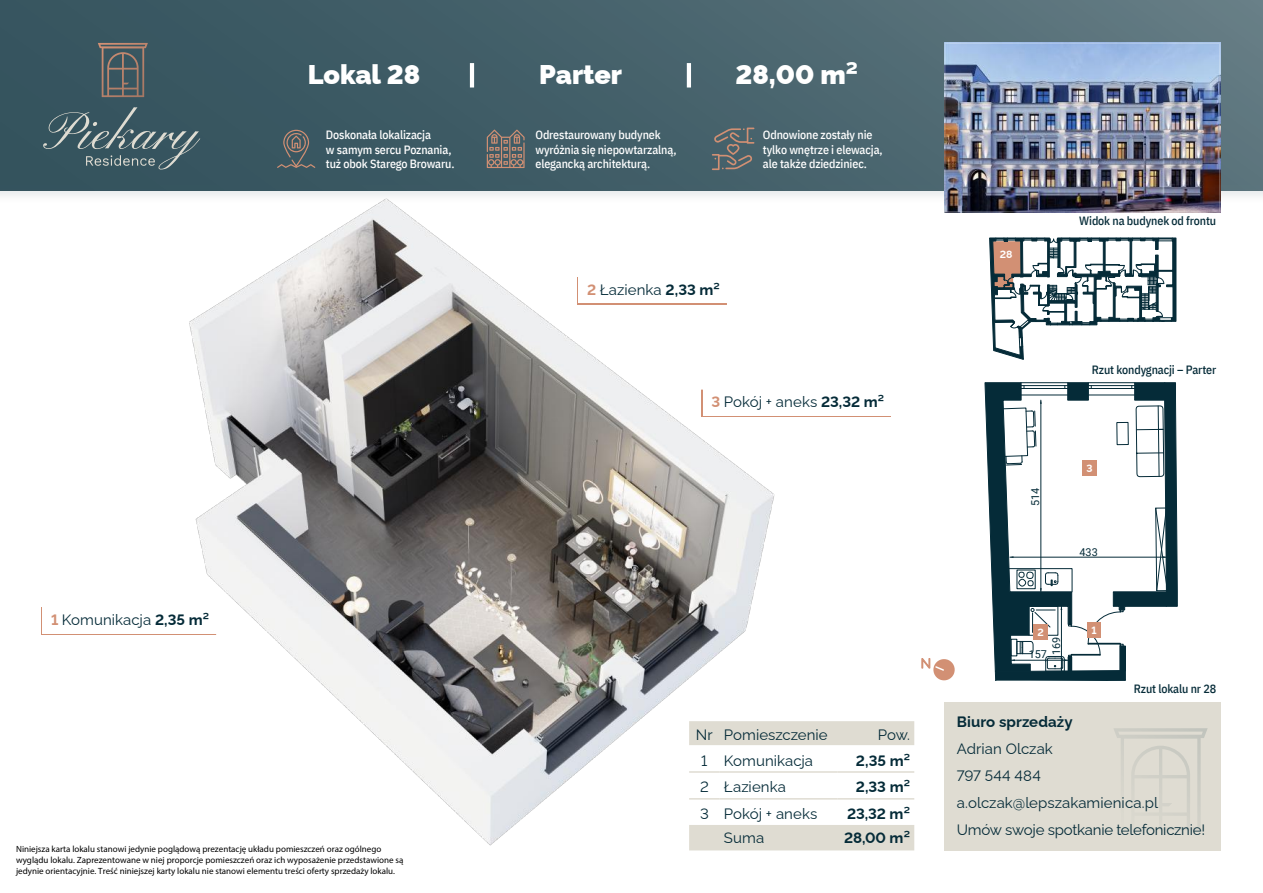
<style>
.page{position:relative;width:1263px;height:893px;background:#fff}
.page>*{position:absolute;margin:0;border:0;box-sizing:border-box;transform-origin:0 0}
.t1{font:900 27px "Raleway";color:#fff}
.t2{font:15px/27px "Raleway";letter-spacing:.005em;color:#052b38}
.t3{font:700 15px "Raleway";letter-spacing:.005em;color:#052b38}
.t4{font:500 12px/14.4px "IBM Plex Sans Cond";letter-spacing:-.01em;color:#fff}
.t5{font:500 12px "IBM Plex Sans Cond";letter-spacing:-.01em;color:#052b38}
.t6{font:10.8px "Roboto";color:#052b38}
.t7{font:700 10.5px "Raleway";color:#fff}
.t8{font:9px/10.8px "Myriad Pro";color:#000}
.s1{font-weight:700;color:#d29074}
.s2{font-weight:700}
</style>
<div class="page">
<svg style="left:0;top:0;width:1263px;height:191px;background:#45616b"></svg>
<img style="left:947px;top:46px;width:270px;height:164px">
<div style="left:944px;top:702px;width:276px;height:148px;background:#dfdcd2"></div>
<svg style="left:1114px;top:728px;width:94px;height:102px"></svg>
<img style="left:149px;top:191px;width:659px;height:655px">
<hr style="left:1088px;top:382px;width:47px;height:1px;background:#052b38">
<hr style="left:1021px;top:382px;width:47px;height:1px;background:#052b38">
<svg style="left:985px;top:383px;width:193px;height:297px"></svg>
<svg style="left:989px;top:238px;width:187px;height:122px"></svg>
<svg style="left:921px;top:658px;width:34px;height:23px"></svg>
<hr style="left:470px;top:63px;width:4px;height:25px;background:#fff">
<hr style="left:687px;top:63px;width:4px;height:25px;background:#fff">
<svg style="left:277px;top:130px;width:38px;height:38px"></svg>
<svg style="left:487px;top:130px;width:38px;height:38px"></svg>
<svg style="left:712px;top:128px;width:42px;height:42px;background:#646b6c"></svg>
<div style="left:701px;top:390px;width:190px;height:27px;background:#d29074"></div>
<div style="left:703px;top:388px;width:189px;height:28px;background:#fff"></div>
<div style="left:577px;top:277px;width:150px;height:28px;background:#d29074"></div>
<div style="left:578px;top:276px;width:150px;height:27px;background:#fff"></div>
<div style="left:41px;top:607px;width:175px;height:28px;background:#fff"></div>
<div style="left:43px;top:606px;width:175px;height:28px;background:#fff"></div>
<div style="left:1087px;top:622px;width:14px;height:16px;background:#d29074"></div>
<div style="left:1082px;top:460px;width:15px;height:16px;background:#d29074"></div>
<div style="left:1033px;top:624px;width:15px;height:16px;background:#d29074"></div>
<svg style="left:689px;top:721px;width:225px;height:129px"></svg>
<hr style="left:689px;top:771px;width:31px;height:2px;background:#dfdcd2">
<hr style="left:720px;top:771px;width:118px;height:2px;background:#dfdcd2">
<hr style="left:838px;top:771px;width:76px;height:2px;background:#dfdcd2">
<hr style="left:689px;top:798px;width:31px;height:2px;background:#dfdcd2">
<hr style="left:720px;top:798px;width:118px;height:2px;background:#dfdcd2">
<hr style="left:838px;top:798px;width:76px;height:2px;background:#dfdcd2">
<svg style="left:98px;top:43px;width:50px;height:54px;background:#5e6363"></svg>
<svg style="left:43px;top:107px;width:157px;height:62px;background:#4c666d"></svg>
<h1 class="t1" style="left:308px;top:53px;width:114px">Lokal 28</h1>
<h1 class="t1" style="left:539px;top:53px;width:84px">Parter</h1>
<h1 class="t1" style="left:735px;top:53px;width:124px">28,00 m²</h1>
<h3 class="t4" style="left:326px;top:127px;width:130px">Doskonała lokalizacja<br>w samym sercu Poznania, tuż obok Starego Browaru.</h3>
<h3 class="t4" style="left:535px;top:127px;width:143px">Odrestaurowany budynek wyróżnia się niepowtarzalną, elegancką architekturą.</h3>
<h3 class="t4" style="left:763px;top:127px;width:121px">Odnowione zostały nie tylko wnętrze i elewacja, ale także dziedziniec.</h3>
<h2 class="t2" style="left:587px;top:274px;width:134px"><span class="s1">2</span> Łazienka <span class="s2">2,33 m²</span></h2>
<h2 class="t2" style="left:51px;top:605px;width:160px"><span class="s1">1</span> Komunikacja <span class="s2">2,35 m²</span></h2>
<p class="t8" style="left:16px;top:843px;width:389px">Niniejsza karta lokalu stanowi jedynie poglądową prezentację układu pomieszczeń oraz ogólnego wyglądu lokalu. Zaprezentowane w niej proporcje pomieszczeń oraz ich wyposażenie przedstawione są jedynie orientacyjnie. Treść niniejszej karty lokalu nie stanowi elementu treści oferty sprzedaży lokalu.</p>
<h2 class="t2" style="left:711px;top:387px;width:174px"><span class="s1">3</span> Pokój + aneks <span class="s2">23,32 m²</span></h2>
<h2 class="t2" style="left:696px;top:719px;width:133px">Nr Pomieszczenie</h2>
<h2 class="t2" style="left:878px;top:719px;width:34px">Pow.</h2>
<h2 class="t2" style="left:701px;top:745px;width:113px">1 Komunikacja</h2>
<h2 class="t3" style="left:856px;top:748px;width:56px">2,35 m²</h2>
<h2 class="t2" style="left:700px;top:772px;width:87px">2 Łazienka</h2>
<h2 class="t3" style="left:856px;top:775px;width:56px">2,33 m²</h2>
<h2 class="t2" style="left:700px;top:799px;width:119px">3 Pokój + aneks</h2>
<h2 class="t3" style="left:847px;top:802px;width:64px">23,32 m²</h2>
<h2 class="t2" style="left:724px;top:823px;width:42px">Suma</h2>
<h2 class="t3" style="left:844px;top:826px;width:67px">28,00 m²</h2>
<p class="t7" style="left:1000px;top:245px;width:14px">28</p>
<h3 class="t5" style="left:1079px;top:212px;width:138px">Widok na budynek od frontu</h3>
<h3 class="t5" style="left:1092px;top:360px;width:126px">Rzut kondygnacji – Parter</h3>
<p class="t6" style="left:1028px;top:506px;width:20px;rotate:-90deg">514</p>
<p class="t7" style="left:1086px;top:460px;width:8px">3</p>
<p class="t6" style="left:1079px;top:544px;width:20px">433</p>
<p class="t7" style="left:1037px;top:624px;width:8px">2</p>
<p class="t6" style="left:1049px;top:655px;width:20px;rotate:-90deg">169</p>
<p class="t6" style="left:1029px;top:647px;width:20px">157</p>
<p class="t7" style="left:1091px;top:622px;width:7px">1</p>
<h3 class="t5" style="left:1134px;top:679px;width:84px">Rzut lokalu nr 28</h3>
<h2 class="t3" style="left:957px;top:710px;width:118px">Biuro sprzedaży</h2>
<h2 class="t2" style="left:957px;top:734px;width:250px">Adrian Olczak<br>797 544 484 a.olczak@lepszakamienica.pl<br>Umów swoje spotkanie telefonicznie!</h2>
</div>
